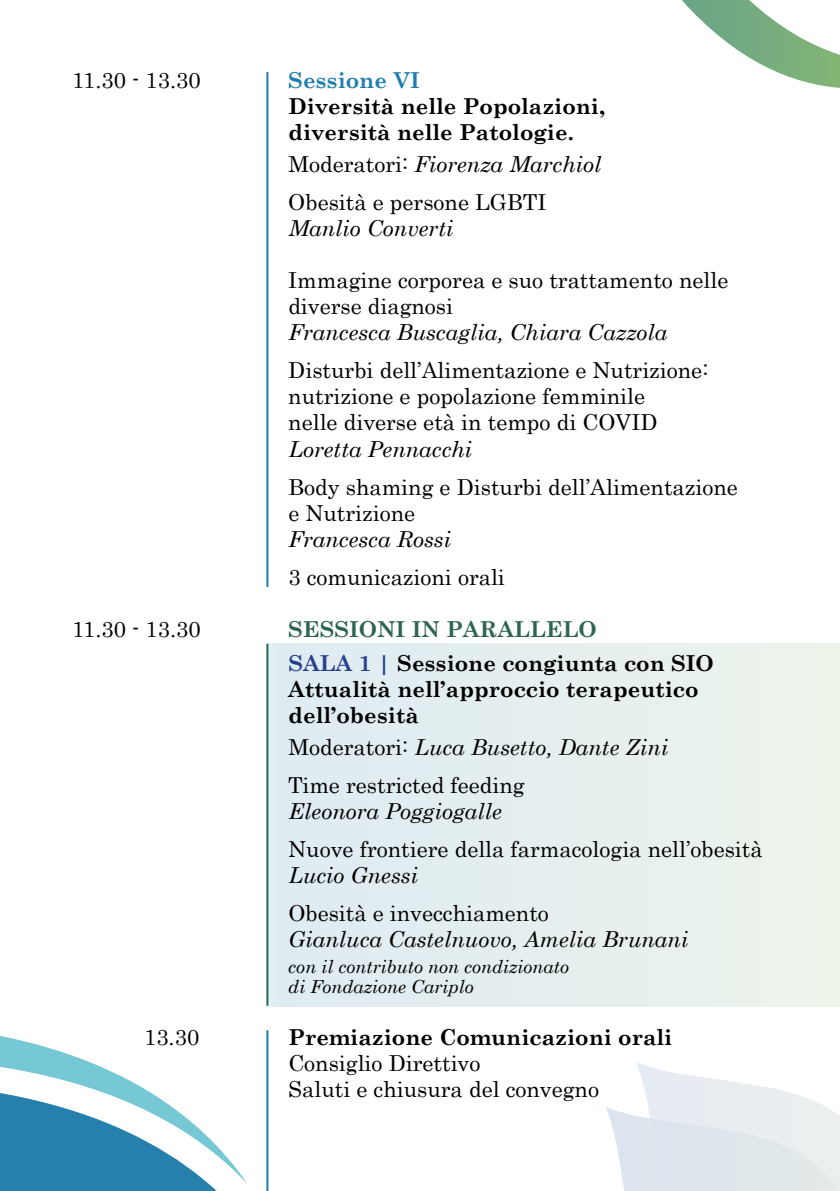
<style>
.page{position:relative;width:840px;height:1191px;background:#fff}
.page>*{position:absolute;margin:0;border:0;box-sizing:border-box;transform-origin:0 0}
.t1{font:22px/26px "Century";color:#000}
.t2{font:italic 22px "Century Schoolbook";color:#000}
.t3{font:700 22px/26px "Century Schoolbook";color:#000}
.t4{font:700 22px "Century Schoolbook";color:#1f7eaf}
.t5{font:italic 18px/20px "Century Schoolbook";color:#000}
.s1{font-family:"Century";font-style:normal}
.s2{color:#2d6551}
.s3{color:#25408f}
</style>
<div class="page">
<svg style="left:682px;top:0;width:157px;height:88px"></svg>
<svg style="left:0;top:1005px;width:329px;height:186px"></svg>
<svg style="left:0;top:1005px;width:248px;height:179px"></svg>
<div style="left:267px;top:643px;width:572px;height:363px;background:#e5efef"></div>
<hr style="left:266px;top:72px;width:2px;height:515px;background:#1f7eaf">
<hr style="left:266px;top:1030px;width:2px;height:161px;background:#1f7eaf">
<hr style="left:266px;top:643px;width:2px;height:362px;background:#2d6551">
<svg style="left:606px;top:1062px;width:233px;height:129px"></svg>
<p class="t1" style="left:72px;top:65px;width:130px">11.30 - 13.30</p>
<p class="t4" style="left:288px;top:63px;width:119px">Sessione VI</p>
<p class="t3" style="left:288px;top:92px;width:318px">Diversità nelle Popolazioni, diversità nelle Patologie.</p>
<p class="t2" style="left:288px;top:148px;width:314px"><span class="s1">Moderatori:</span> Fiorenza Marchiol</p>
<p class="t1" style="left:288px;top:187px;width:259px">Obesità e persone LGBTI</p>
<p class="t2" style="left:288px;top:212px;width:166px">Manlio Converti</p>
<p class="t1" style="left:288px;top:265px;width:441px">Immagine corporea e suo trattamento nelle diverse diagnosi</p>
<p class="t2" style="left:288px;top:316px;width:380px">Francesca Buscaglia, Chiara Cazzola</p>
<p class="t1" style="left:288px;top:355px;width:421px">Disturbi dell’Alimentazione e Nutrizione: nutrizione e popolazione femminile<br>nelle diverse età in tempo di COVID</p>
<p class="t2" style="left:288px;top:432px;width:185px">Loretta Pennacchi</p>
<p class="t1" style="left:288px;top:471px;width:451px">Body shaming e Disturbi dell’Alimentazione e Nutrizione</p>
<p class="t2" style="left:288px;top:522px;width:164px">Francesca Rossi</p>
<p class="t1" style="left:288px;top:561px;width:218px">3 comunicazioni orali</p>
<p class="t1" style="left:72px;top:614px;width:130px">11.30 - 13.30</p>
<p class="t3" style="left:288px;top:610px;width:412px;line-height:34px"><span class="s2">Sessioni in parallelo<br></span><span class="s3">SALA 1 |</span> Sessione congiunta con SIO</p>
<p class="t3" style="left:72px;top:674px;width:60px">A</p>
<p class="t3" style="left:288px;top:674px;width:411px;text-indent:17px">ttualità nell’approccio terapeutico dell’obesità</p>
<p class="t2" style="left:288px;top:730px;width:381px"><span class="s1">Moderatori:</span> Luca Busetto, Dante Zini</p>
<p class="t1" style="left:288px;top:770px;width:238px">Time restricted feeding</p>
<p class="t2" style="left:288px;top:794px;width:215px">Eleonora Poggiogalle</p>
<p class="t1" style="left:288px;top:834px;width:475px">Nuove frontiere della farmacologia nell’obesità</p>
<p class="t2" style="left:288px;top:858px;width:131px">Lucio Gnessi</p>
<p class="t1" style="left:288px;top:898px;width:262px">Obesità e invecchiamento</p>
<p class="t2" style="left:288px;top:922px;width:401px">Gianluca Castelnuovo, Amelia Brunani</p>
<p class="t5" style="left:288px;top:955px;width:282px">con il contributo non condizionato di Fondazione Cariplo</p>
<p class="t1" style="left:144px;top:1021px;width:57px">13.30</p>
<p class="t3" style="left:288px;top:1022px;width:385px">Premiazione Comunicazioni orali</p>
<p class="t1" style="left:288px;top:1047px;width:312px">Consiglio Direttivo<br>Saluti e chiusura del convegno</p>
</div>
